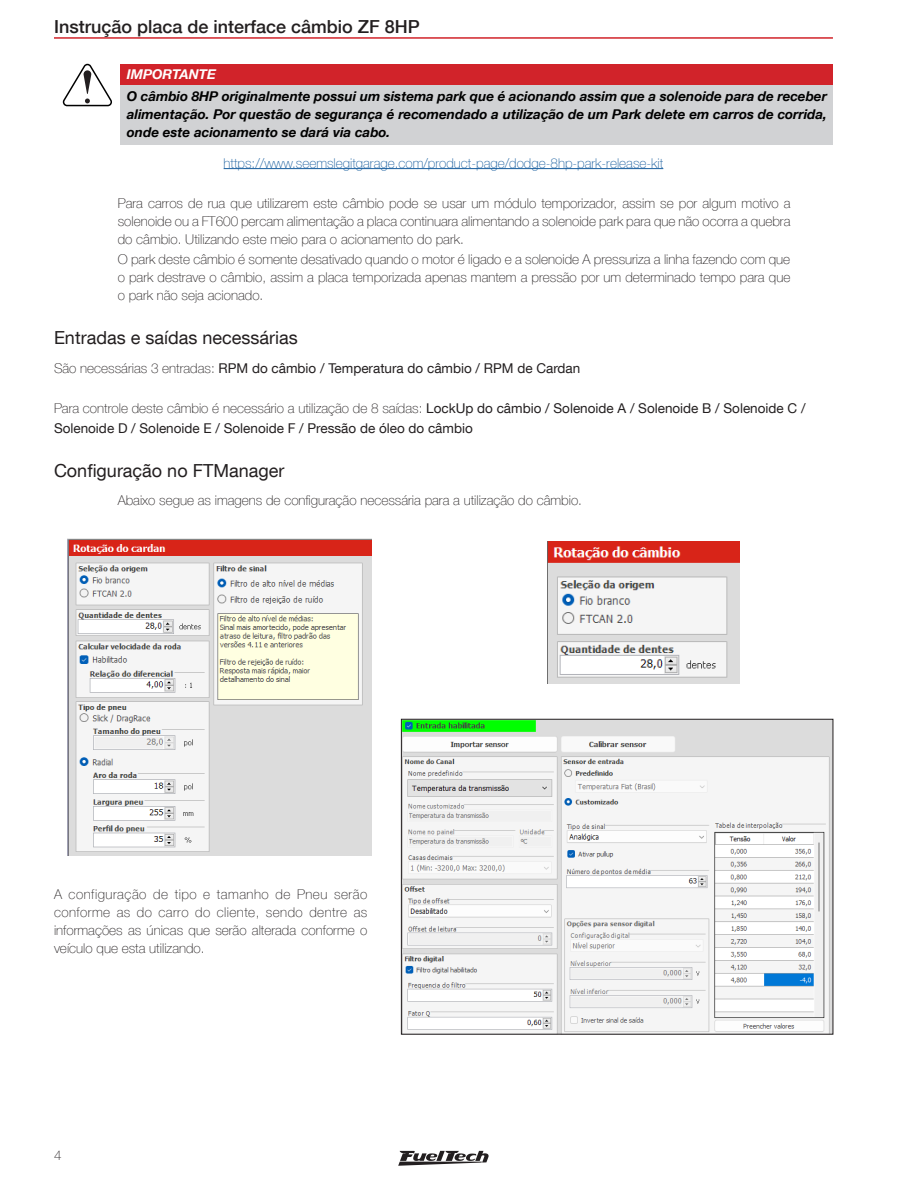
<style>
.page{position:relative;width:918px;height:1188px;background:#fff}
.page>*{position:absolute;margin:0;border:0;box-sizing:border-box;transform-origin:0 0}
.T-2{font:18px "Helvetica Neue LT Com";color:#231f20}
.t1{font:500 18px "Helvetica Neue LT Com";color:#231f20}
.TX-20{font:100 13.5px/18px "Helvetica Neue LT Com";color:#231f20;text-align:justify}
.TX-00{font:100 13.5px/18px "Helvetica Neue LT Com";color:#231f20;text-align:justify}
.Importante_Atenção-00_-_cópia{font:italic 700 13.5px/18px "Helvetica Neue LT Com";color:#000;text-align:justify}
.TX-00-2{font:13.5px "Helvetica Neue LT Com";color:#231f20}
.CT-00{font:100 13.5px "Helvetica Neue LT Com";color:#175d9e}
.Importante_Atenção-00_-_cópia-2{font:italic 700 13.5px "Helvetica Neue LT Com";color:#fff}
.s1{font-weight:100}
.s2{font-weight:400}
</style>
<div class="page">
<hr style="left:54px;top:37px;width:779px;height:2px;background:#d1232a">
<svg style="left:398px;top:1151px;width:91px;height:15px"></svg>
<div style="left:121px;top:64px;width:712px;height:21px;background:#d1232a"></div>
<div style="left:121px;top:85px;width:712px;height:60px;background:#d1d2d4"></div>
<svg style="left:62px;top:63px;width:50px;height:44px"></svg>
<hr style="left:224px;top:168px;width:439px;height:1px;background:#175d9e">
<img style="left:68px;top:538px;width:303px;height:318px">
<img style="left:548px;top:542px;width:191px;height:141px">
<img style="left:403px;top:721px;width:428px;height:312px">
<div style="left:401px;top:719px;width:432px;height:316px;border:1px solid #231f20"></div>
<h1 class="t1" style="left:54px;top:16px;width:367px">Instrução placa de interface câmbio ZF 8HP</h1>
<p class="Importante_Atenção-00_-_cópia-2" style="left:127px;top:66px;width:91px">IMPORTANTE</p>
<p class="Importante_Atenção-00_-_cópia" style="left:127px;top:87px;width:702px">O câmbio 8HP originalmente possui um sistema park que é acionando assim que a solenoide para de receber alimentação. Por questão de segurança é recomendado a utilização de um Park delete em carros de corrida, onde este acionamento se dará via cabo.</p>
<p class="CT-00" style="left:224px;top:155px;width:441px">https://www.seemslegitgarage.com/product-page/dodge-8hp-park-release-kit</p>
<p class="TX-20" style="left:118px;top:194px;width:674px">Para carros de rua que utilizarem este câmbio pode se usar um módulo temporizador, assim se por algum motivo a solenoide ou a FT600 percam alimentação a placa continuara alimentando a solenoide park para que não ocorra a quebra do câmbio. Utilizando este meio para o acionamento do park.</p>
<p class="TX-20" style="left:118px;top:250px;width:674px">O park deste câmbio é somente desativado quando o motor é ligado e a solenoide A pressuriza a linha fazendo com que o park destrave o câmbio, assim a placa temporizada apenas mantem a pressão por um determinado tempo para que o park não seja acionado.</p>
<p class="T-2" style="left:54px;top:326px;width:245px">Entradas e saídas necessárias</p>
<p class="TX-00-2" style="left:54px;top:359px;width:528px"><span class="s1">São necessárias 3 entradas:</span> RPM do câmbio / Temperatura do câmbio / RPM de Cardan</p>
<p class="TX-00" style="left:54px;top:399px;width:753px">Para controle deste câmbio é necessário a utilização de 8 saídas: <span class="s2">LockUp do câmbio / Solenoide A / Solenoide B / Solenoide C /</span></p>
<p class="TX-00-2" style="left:54px;top:420px;width:420px">Solenoide D / Solenoide E / Solenoide F / Pressão de óleo do câmbio</p>
<p class="T-2" style="left:54px;top:459px;width:232px">Configuração no FTManager</p>
<p class="TX-20" style="left:118px;top:492px;width:466px">Abaixo segue as imagens de configuração necessária para a utilização do câmbio.</p>
<p class="TX-00" style="left:54px;top:885px;width:315px">A configuração de tipo e tamanho de Pneu serão conforme as do carro do cliente, sendo dentre as informações as únicas que serão alterada conforme o veículo que esta utilizando.</p>
<p class="TX-20" style="left:54px;top:1146px;width:9px">4</p>
</div>
